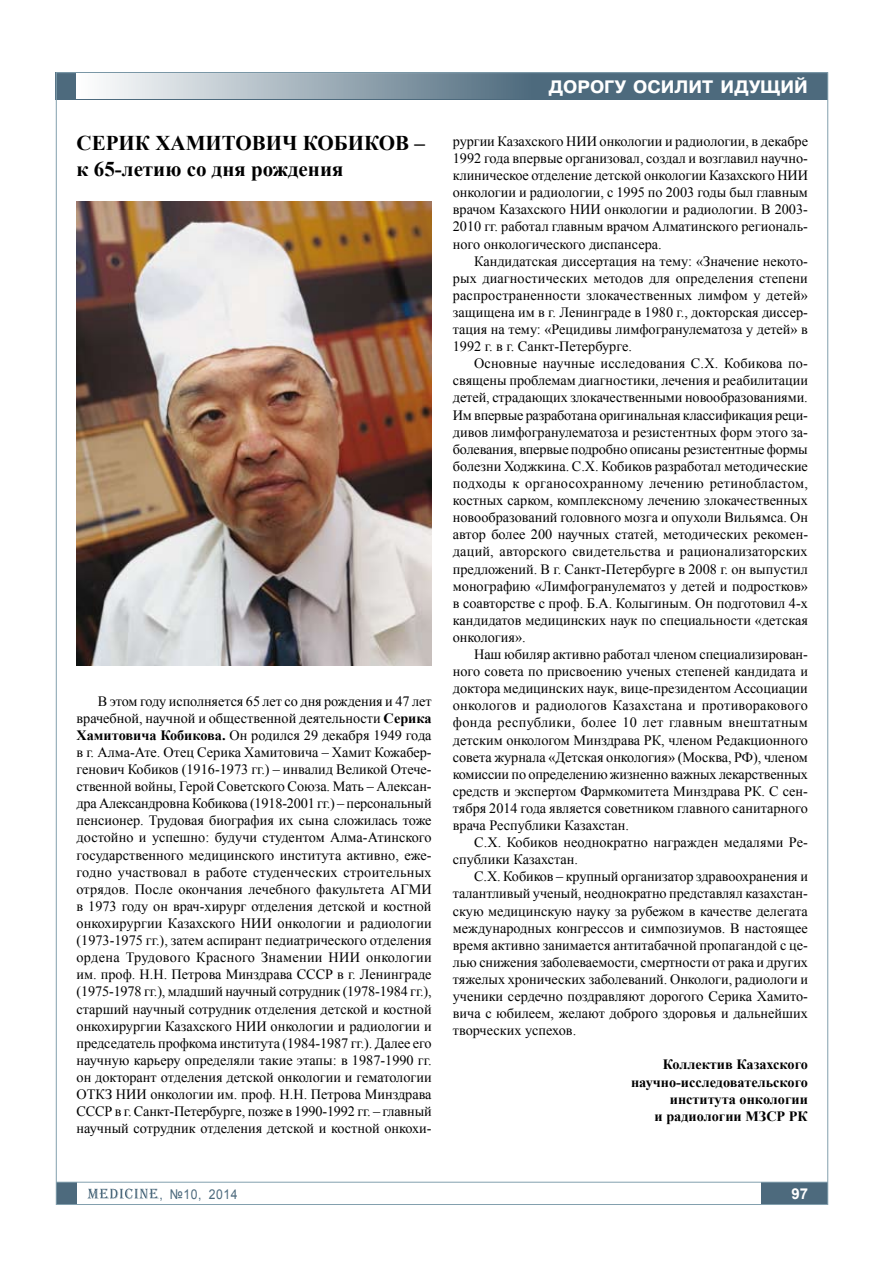
<style>
.page{position:relative;width:893px;height:1263px;background:#fff}
.page>*{position:absolute;margin:0;border:0;box-sizing:border-box;transform-origin:0 0}
.t1{font:700 21px/25.2px "Times New Roman";color:#000}
.t2{font:700 18px "Pragmatica C";color:#fff}
.t3{font:700 15px "Arial";color:#fff}
.t4{font:14.25px/17.1px "Times New Roman";color:#000;text-align:justify}
.t5{font:700 14.25px/17.1px "Times New Roman";color:#000;text-align:right}
.t6{font:13.5px "Arial";letter-spacing:.05em;color:#4d6a7d;scale:.9 1}
.s1{font-weight:700}
</style>
<div class="page">
<div style="left:761px;top:1182px;width:67px;height:22px;background:#4d6a7d"></div>
<div style="left:56px;top:1182px;width:21px;height:22px;background:#4d6a7d"></div>
<svg style="left:87px;top:1188px;width:72px;height:11px"></svg>
<hr style="left:56px;top:1182px;width:772px;height:1px;background:#83a0ae">
<div style="left:56px;top:72px;width:772px;height:28px;background:#4d6a7d"></div>
<div style="left:77px;top:73px;width:463px;height:26px;background:linear-gradient(to right,#fff,#4b687b)"></div>
<img style="left:77px;top:201px;width:355px;height:465px">
<h1 class="t1" style="left:77px;top:130px;width:350px">СЕРИК ХАМИТОВИЧ КОБИКОВ – к 65-летию со дня рождения</h1>
<p class="t4" style="left:77px;top:692px;width:357px;text-indent:21px">В этом году исполняется 65 лет со дня рождения и 47 лет врачебной, научной и общественной деятельности <span class="s1">Серика Хамитовича Кобикова.</span> Он родился 29 декабря 1949 года в г. Алма-Ате. Отец Серика Хамитовича – Хамит Кожабер&shy;генович Кобиков (1916-1973 гг.) – инвалид Великой Отече&shy;ственной войны, Герой Советского Союза. Мать – Алексан&shy;дра Александровна Кобикова (1918-2001 гг.) – персональный пенсионер. Трудовая биография их сына сложилась тоже достойно и успешно: будучи студентом Алма-Атинского государственного медицинского института активно, еже&shy;годно участвовал в работе студенческих строительных отрядов. После окончания лечебного факультета АГМИ в 1973 году он врач-хирург отделения детской и костной онкохирургии Казахского НИИ онкологии и радиологии (1973-1975 гг.), затем аспирант педиатрического отделения ордена Трудового Красного Знамении НИИ онкологии им. проф. Н.Н. Петрова Минздрава СССР в г. Ленинграде (1975-1978 гг.), младший научный сотрудник (1978-1984 гг.), старший научный сотрудник отделения детской и костной онкохирургии Казахского НИИ онкологии и радиологии и председатель профкома института (1984-1987 гг.). Далее его научную карьеру определяли такие этапы: в 1987-1990 гг. он докторант отделения детской онкологии и гематологии ОТКЗ НИИ онкологии им. проф. Н.Н. Петрова Минздрава СССР в г. Санкт-Петербурге, позже в 1990-1992 гг. – главный научный сотрудник отделения детской и костной онкохи-</p>
<p class="t2" style="left:549px;top:77px;width:261px">дорогу осилит идущий</p>
<p class="t4" style="left:453px;top:132px;width:357px">рургии Казахского НИИ онкологии и радиологии, в декабре 1992 года впервые организовал, создал и возглавил научно&shy;клиническое отделение детской онкологии Казахского НИИ онкологии и радиологии, с 1995 по 2003 годы был главным врачом Казахского НИИ онкологии и радиологии. В 2003- 2010 гг. работал главным врачом Алматинского региональ&shy;ного онкологического диспансера.</p>
<p class="t4" style="left:453px;top:252px;width:357px;text-indent:21px">Кандидатская диссертация на тему: «Значение некото&shy;рых диагностических методов для определения степени распространенности злокачественных лимфом у детей» защищена им в г. Ленинграде в 1980 г., докторская диссер&shy;тация на тему: «Рецидивы лимфогранулематоза у детей» в 1992 г. в г. Санкт-Петербурге.</p>
<p class="t4" style="left:453px;top:355px;width:357px;text-indent:21px">Основные научные исследования С.Х. Кобикова по&shy;священы проблемам диагностики, лечения и реабилитации детей, страдающих злокачественными новообразованиями.<br>Им впервые разработана оригинальная классификация реци&shy;дивов лимфогранулематоза и резистентных форм этого за&shy;болевания, впервые подробно описаны резистентные формы болезни Ходжкина. С.Х. Кобиков разработал методические подходы к органосохранному лечению ретинобластом, костных сарком, комплексному лечению злокачественных новообразований головного мозга и опухоли Вильямса. Он автор более 200 научных статей, методических рекомен&shy;даций, авторского свидетельства и рационализаторских предложений. В г. Санкт-Петербурге в 2008 г. он выпустил монографию «Лимфогранулематоз у детей и подростков» в соавторстве с проф. Б.А. Колыгиным. Он подготовил 4-х кандидатов медицинских наук по специальности «детская онкология».</p>
<p class="t4" style="left:453px;top:645px;width:357px;text-indent:21px">Наш юбиляр активно работал членом специализирован&shy;ного совета по присвоению ученых степеней кандидата и доктора медицинских наук, вице-президентом Ассоциации онкологов и радиологов Казахстана и противоракового фонда республики, более 10 лет главным внештатным детским онкологом Минздрава РК, членом Редакционного совета журнала «Детская онкология» (Москва, РФ), членом комиссии по определению жизненно важных лекарственных средств и экспертом Фармкомитета Минздрава РК. С сен&shy;тября 2014 года является советником главного санитарного врача Республики Казахстан.</p>
<p class="t4" style="left:453px;top:834px;width:357px;text-indent:21px">С.Х. Кобиков неоднократно награжден медалями Ре&shy;спублики Казахстан.</p>
<p class="t4" style="left:453px;top:868px;width:357px;text-indent:21px">С.Х. Кобиков – крупный организатор здравоохранения и талантливый ученый, неоднократно представлял казахстан&shy;скую медицинскую науку за рубежом в качестве делегата международных конгрессов и симпозиумов. В настоящее время активно занимается антитабачной пропагандой с це&shy;лью снижения заболеваемости, смертности от рака и других тяжелых хронических заболеваний. Онкологи, радиологи и ученики сердечно поздравляют дорогого Серика Хамито&shy;вича с юбилеем, желают доброго здоровья и дальнейших творческих успехов.</p>
<p class="t5" style="left:631px;top:1056px;width:178px">Коллектив Казахского научно-исследовательского института онкологии<br>и радиологии МЗСР РК</p>
<p class="t6" style="left:159px;top:1185px;width:88px">, №10, 2014</p>
<p class="t3" style="left:791px;top:1183px;width:18px">97</p>
</div>
